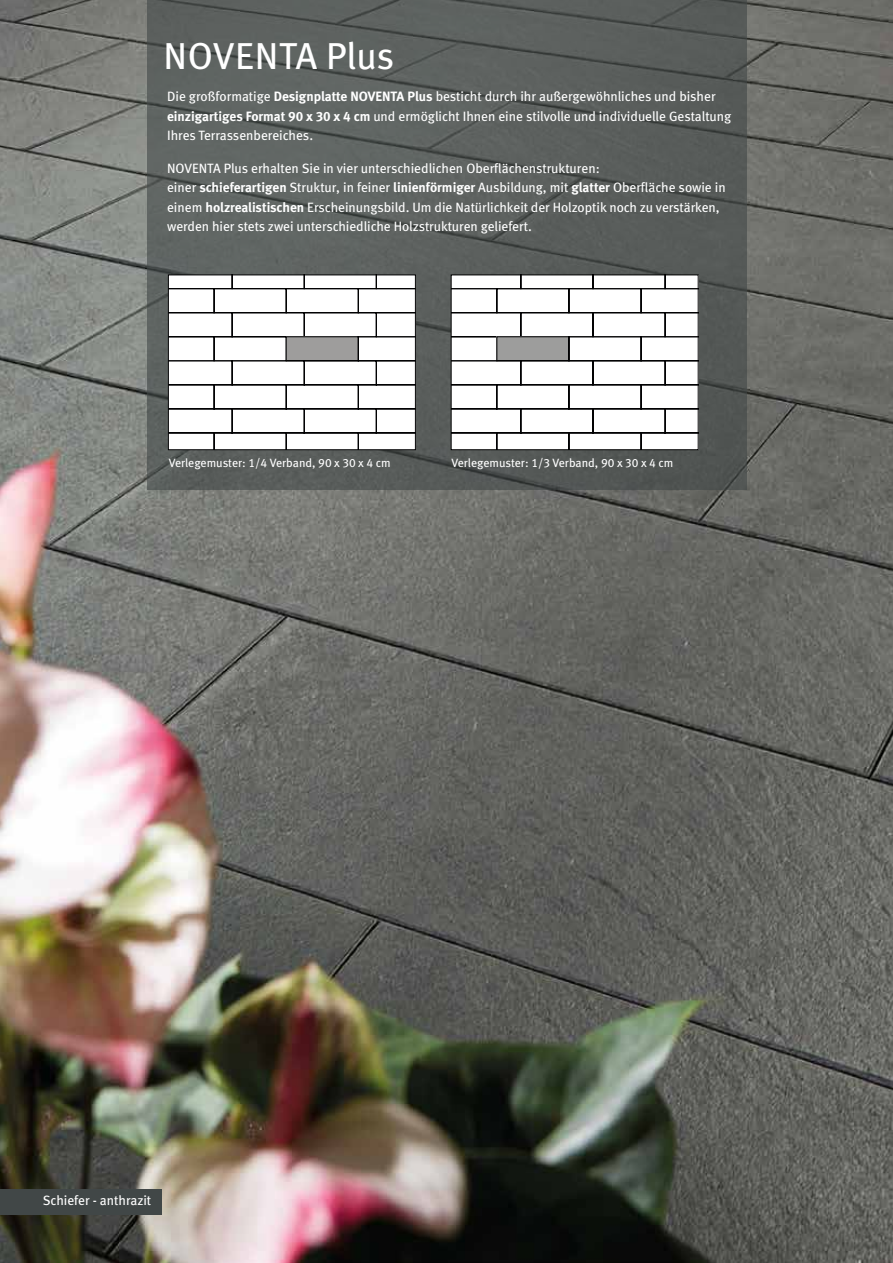
<style>
.page{position:relative;width:893px;height:1263px;background:#fff}
.page>*{position:absolute;margin:0;border:0;box-sizing:border-box;transform-origin:0 0}
.t1{font:37.5px "Meta Book LF";color:#fff}
.t2{font:13.5px/19.5px "Meta Book LF";letter-spacing:-.005em;color:#fff}
.t3{font:12px "Meta Book LF";color:#fff}
.s1{font-family:"Meta Bold LF"}
</style>
<div class="page">
<img style="left:0;top:0;width:893px;height:1263px">
<div style="left:0;top:1189px;width:162px;height:26px;background:#414747"></div>
<svg style="left:148px;top:0;width:599px;height:490px;background:#5a5e5c"></svg>
<svg style="left:170px;top:276px;width:244px;height:172px"></svg>
<div style="left:168px;top:274px;width:248px;height:176px;border:1px solid #020203"></div>
<svg style="left:453px;top:276px;width:244px;height:172px"></svg>
<div style="left:451px;top:274px;width:248px;height:176px;border:1px solid #000"></div>
<h1 class="t1" style="left:164px;top:34px;width:232px">NOVENTA Plus</h1>
<p class="t2" style="left:167px;top:87px;width:566px">Die großformatige <span class="s1">Designplatte NOVENTA Plus</span> besticht durch ihr außergewöhnliches und bisher <span class="s1">einzigartiges Format 90 x 30 x 4 cm</span> und ermöglicht Ihnen eine stilvolle und individuelle Gestaltung<br>Ihres Terrassenbereiches.</p>
<p class="t2" style="left:167px;top:158px;width:560px">NOVENTA Plus erhalten Sie in vier unterschiedlichen Oberflächenstrukturen:<br>einer <span class="s1">schieferartigen</span> Struktur, in feiner <span class="s1">linienförmiger</span> Ausbildung, mit <span class="s1">glatter</span> Oberfläche sowie in einem <span class="s1">holzrealistischen</span> Erscheinungsbild. Um die Natürlichkeit der Holzoptik noch zu verstärken, werden hier stets zwei unterschiedliche Holzstrukturen geliefert.</p>
<p class="t3" style="left:169px;top:456px;width:223px">Verlegemuster: 1/4 Verband, 90 x 30 x 4 cm</p>
<p class="t3" style="left:452px;top:456px;width:223px">Verlegemuster: 1/3 Verband, 90 x 30 x 4 cm</p>
<p class="t2" style="left:43px;top:1190px;width:110px">Schiefer - anthrazit</p>
</div>
